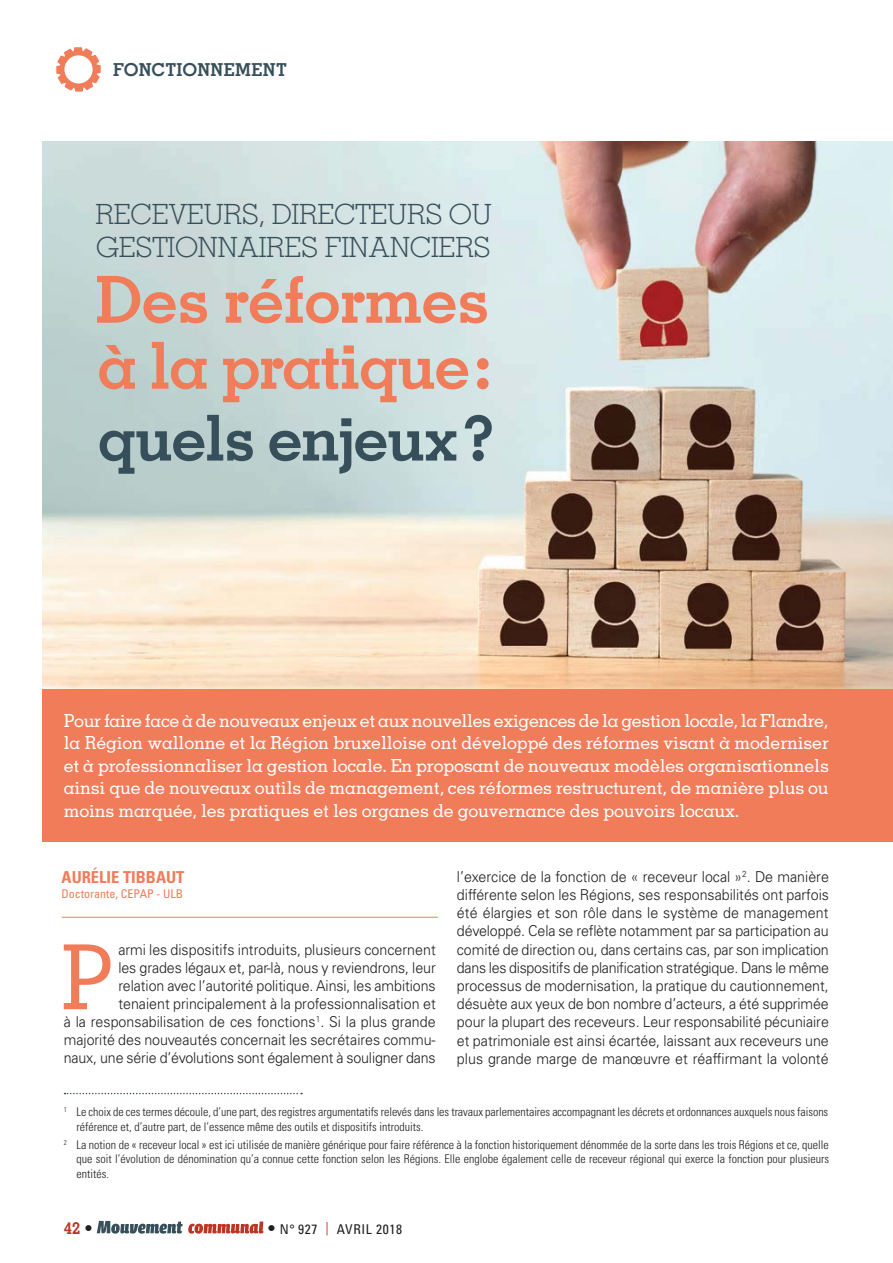
<style>
.page{position:relative;width:893px;height:1263px;background:#fff}
.page>*{position:absolute;margin:0;border:0;box-sizing:border-box;transform-origin:0 0}
.t1{font:500 89.7px "Memphis LT Std";color:#f07c5a;scale:.95 1}
.t2{font:700 64.95px/66px "Memphis LT Std";letter-spacing:-.015em;color:#f07c5a}
.t3{font:700 63.3px "Memphis LT Std";letter-spacing:-.03em;color:#374f5a}
.t4{font:300 27.75px/32.4px "Memphis LT Std";letter-spacing:-.01em;color:#374f5a}
.t5{font:500 18px/22.5px "Memphis LT Std";letter-spacing:-.01em;color:#fff;text-align:justify}
.t6{font:700 17.85px "Memphis LT Std";letter-spacing:.015em;color:#374f5a}
.t7{font:700 condensed 16.5px "Univers LT Std";color:#f07c5a}
.t8{font:700 16.5px "Memphis LT Std";color:#bd3326}
.t9{font:300 15px/18.1px "Univers LT Std";color:#201e1e;text-align:right;scale:.95 1}
.t10{font:condensed 13.5px "Univers LT Std";letter-spacing:.05em;color:#201e1e}
.t11{font:300 condensed 12px/14.2px "Univers LT Std";color:#201e1e}
.t12{font:condensed 12px "Univers LT Std";color:#f07c5a}
.s1{color:#201e1e}
.s2{font-family:"Memphis LT Std";font-weight:700;font-stretch:normal;font-size:16.5px}
.s3{color:#bd3326}
</style>
<div class="page">
<svg style="left:56px;top:47px;width:45px;height:45px"></svg>
<div style="left:43px;top:689px;width:850px;height:153px;background:#f07c5a"></div>
<svg style="left:65px;top:1093px;width:237px;height:1px"></svg>
<hr style="left:62px;top:917px;width:376px;height:1px;background:#f07c5a">
<img style="left:43px;top:141px;width:850px;height:548px">
<svg style="left:97px;top:1221px;width:166px;height:13px"></svg>
<p class="t6" style="left:113px;top:62px;width:175px">FONCTIONNEMENT</p>
<h3 class="t4" style="left:96px;top:199px;width:398px">RECEVEURS, DIRECTEURS OU<br>GESTIONNAIRES FINANCIERS</h3>
<h2 class="t2" style="left:95px;top:270px;width:397px">Des réformes à la pratique :</h2>
<h3 class="t3" style="left:98px;top:411px;width:398px">quels enjeux ?</h3>
<p class="t5" style="left:64px;top:710px;width:767px">Pour faire face à de nouveaux enjeux et aux nouvelles exigences de la gestion locale, la Flandre, la Région wallonne et la Région bruxelloise ont développé des réformes visant à moderniser et à professionnaliser la gestion locale. En proposant de nouveaux modèles organisationnels ainsi que de nouveaux outils de management, ces réformes restructurent, de manière plus ou moins marquée, les pratiques et les organes de gouvernance des pouvoirs locaux.</p>
<p class="t7" style="left:62px;top:870px;width:124px">AURÉLIE TIBBAUT</p>
<p class="t12" style="left:62px;top:887px;width:123px">Doctorante, CEPAP - ULB</p>
<p class="t9" style="left:64px;top:942px;width:393px">armi les dispositifs introduits, plusieurs concernent<br>les grades légaux et, par-là, nous y reviendrons, leur<br>relation avec l’autorité politique. Ainsi, les ambitions tenaient principalement à la professionnalisation et<br>à la responsabilisation de ces fonctions<sup>1</sup>. Si la plus grande majorité des nouveautés concernait les secrétaires commu&shy;naux, une série d’évolutions sont également à souligner dans</p>
<h1 class="t1" style="left:61px;top:940px;width:56px">P</h1>
<p class="t9" style="left:457px;top:868px;width:393px;text-align:justify">l’exercice de la fonction de « receveur local »<sup>2</sup>. De manière différente selon les Régions, ses responsabilités ont parfois été élargies et son rôle dans le système de management développé. Cela se reflète notamment par sa participation au comité de direction ou, dans certains cas, par son implication dans les dispositifs de planification stratégique. Dans le même processus de modernisation, la pratique du cautionnement, désuète aux yeux de bon nombre d’acteurs, a été supprimée pour la plupart des receveurs. Leur responsabilité pécuniaire et patrimoniale est ainsi écartée, laissant aux receveurs une plus grande marge de manœuvre et réaffirmant la volonté</p>
<p class="t11" style="left:77px;top:1106px;width:753px;text-indent:-13px"><sup>1</sup> Le choix de ces termes découle, d’une part, des registres argumentatifs relevés dans les travaux parlementaires accompagnant les décrets et ordonnances auxquels nous faisons référence et, d’autre part, de l’essence même des outils et dispositifs introduits.</p>
<p class="t11" style="left:77px;top:1138px;width:754px;text-align:justify;text-indent:-13px"><sup>2</sup> La notion de « receveur local » est ici utilisée de manière générique pour faire référence à la fonction historiquement dénommée de la sorte dans les trois Régions et ce, quelle que soit l’évolution de dénomination qu’a connue cette fonction selon les Régions. Elle englobe également celle de receveur régional qui exerce la fonction pour plusieurs entités.</p>
<p class="t8" style="left:64px;top:1221px;width:30px">42 <span class="s1">•</span></p>
<p class="t10" style="left:267px;top:1221px;width:136px"><span class="s2">•</span> N° 927 <span class="s3">|</span> AVRIL 2018</p>
</div>
